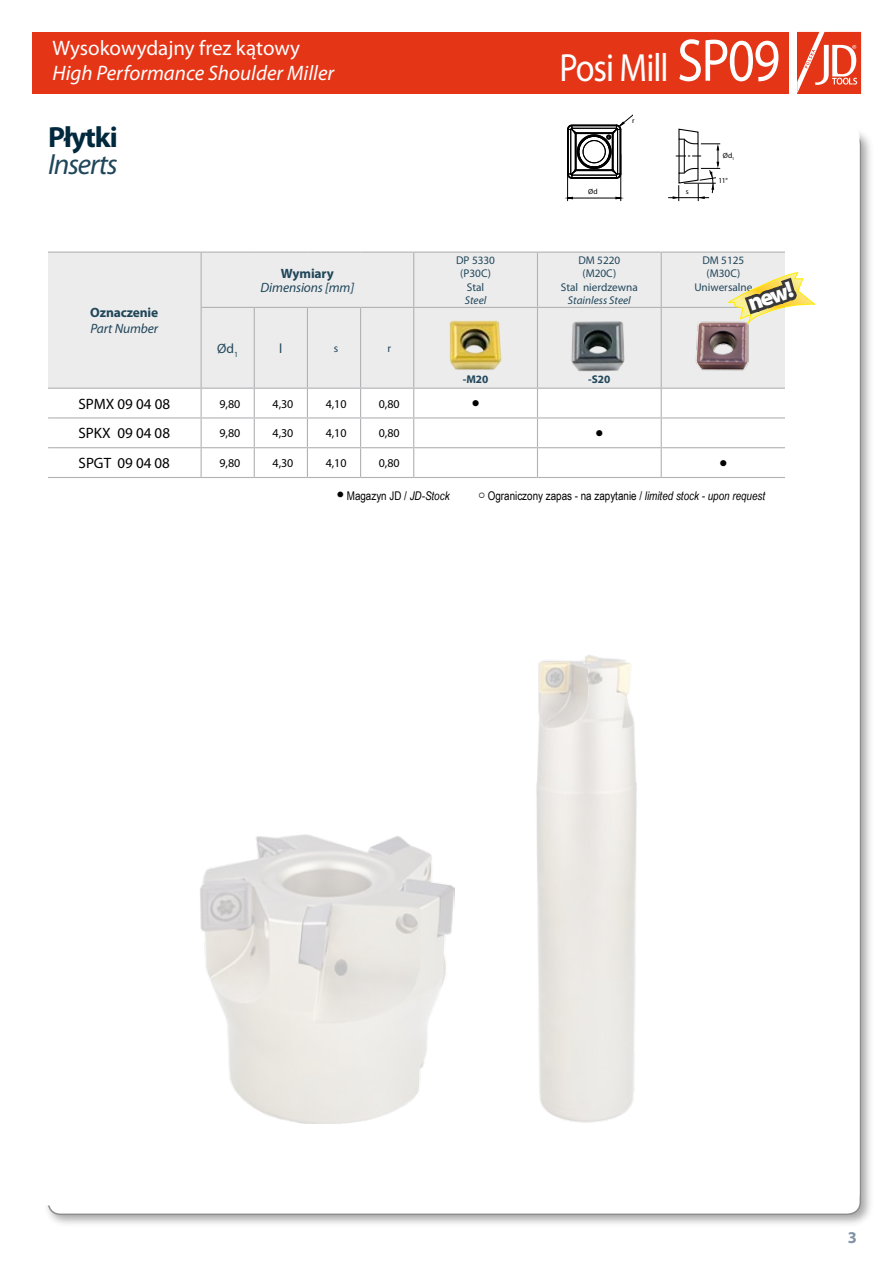
<style>
.page{position:relative;width:893px;height:1263px;background:#fff}
.page>*{position:absolute;margin:0;border:0;box-sizing:border-box;transform-origin:0 0}
.t1{font:39.45px "Myriad Pro";letter-spacing:-.03em;color:#fff;scale:.87 1}
.t2{font:italic 29.25px "Myriad Pro";letter-spacing:-.04em;color:#204659}
.t3{font:700 29.25px "Myriad Pro";letter-spacing:-.04em;color:#00293d}
.t4{font:900 23.55px "Myriad Pro";color:#fff}
.t5{font:italic 21px "Myriad Pro";color:#fff}
.t6{font:21px "Myriad Pro";color:#fff}
.t7{font:15px "Myriad Pro";color:#000}
.t8{font:italic 13.5px "Myriad Pro";letter-spacing:-.01em;color:#204659}
.t9{font:700 13.5px "Myriad Pro";letter-spacing:-.01em;color:#204659}
.t10{font:13.5px "Myriad Pro";color:#204659}
.t11{font:12px "Arial Narrow";color:#000}
.t12{font:12px "Myriad Pro";color:#000}
.t13{font:11.25px/13.5px "Myriad Pro";color:#204659;text-align:center}
.t14{font:italic 11.25px "Myriad Pro";color:#204659}
.t15{font:700 11.25px "Myriad Pro";color:#204659}
.t16{font:10.5px "Wingdings";color:#000}
.t17{font:7.5px "Myriad Pro";color:#000}
.s1{font-size:60.45px}
.s2{font-style:italic}
</style>
<div class="page">
<svg style="left:797px;top:32px;width:64px;height:62px"></svg>
<div style="left:43px;top:127px;width:831px;height:1101px;background:#383838;opacity:.98"></div>
<div style="left:32px;top:124px;width:827px;height:1081px;background:#fff;border-radius:13px"></div>
<div style="left:32px;top:32px;width:757px;height:62px;background:#e53517"></div>
<hr style="left:568px;top:198px;width:53px;height:1px;background:#000">
<hr style="left:620px;top:154px;width:1px;height:47px;background:#000">
<hr style="left:567px;top:154px;width:1px;height:47px;background:#000">
<svg style="left:567px;top:115px;width:65px;height:64px"></svg>
<hr style="left:668px;top:197px;width:41px;height:1px;background:#000">
<svg style="left:673px;top:128px;width:47px;height:73px"></svg>
<div style="left:48px;top:253px;width:737px;height:135px;background:#ececed"></div>
<hr style="left:48px;top:252px;width:153px;height:1px;background:#b1b2b4">
<hr style="left:201px;top:252px;width:53px;height:1px;background:#b1b2b4">
<hr style="left:201px;top:253px;width:1px;height:54px;background:#b1b2b4">
<hr style="left:254px;top:252px;width:53px;height:1px;background:#b1b2b4">
<hr style="left:307px;top:252px;width:54px;height:1px;background:#b1b2b4">
<hr style="left:361px;top:252px;width:53px;height:1px;background:#b1b2b4">
<hr style="left:414px;top:252px;width:123px;height:1px;background:#b1b2b4">
<hr style="left:413px;top:253px;width:1px;height:54px;background:#b1b2b4">
<hr style="left:537px;top:252px;width:124px;height:1px;background:#b1b2b4">
<hr style="left:537px;top:253px;width:1px;height:54px;background:#b1b2b4">
<hr style="left:661px;top:252px;width:124px;height:1px;background:#b1b2b4">
<hr style="left:661px;top:253px;width:1px;height:54px;background:#b1b2b4">
<hr style="left:201px;top:308px;width:1px;height:80px;background:#b1b2b4">
<hr style="left:254px;top:308px;width:1px;height:80px;background:#b1b2b4">
<hr style="left:307px;top:308px;width:1px;height:80px;background:#b1b2b4">
<hr style="left:360px;top:308px;width:1px;height:80px;background:#b1b2b4">
<hr style="left:413px;top:308px;width:1px;height:80px;background:#b1b2b4">
<hr style="left:537px;top:308px;width:1px;height:80px;background:#b1b2b4">
<hr style="left:661px;top:308px;width:1px;height:80px;background:#b1b2b4">
<hr style="left:48px;top:388px;width:153px;height:1px;background:#b1b2b4">
<hr style="left:201px;top:307px;width:53px;height:1px;background:#b1b2b4">
<hr style="left:254px;top:307px;width:53px;height:1px;background:#b1b2b4">
<hr style="left:307px;top:307px;width:54px;height:1px;background:#b1b2b4">
<hr style="left:361px;top:307px;width:53px;height:1px;background:#b1b2b4">
<hr style="left:201px;top:388px;width:53px;height:1px;background:#b1b2b4">
<hr style="left:254px;top:388px;width:53px;height:1px;background:#b1b2b4">
<hr style="left:307px;top:388px;width:54px;height:1px;background:#b1b2b4">
<hr style="left:361px;top:388px;width:53px;height:1px;background:#b1b2b4">
<svg style="left:201px;top:389px;width:1px;height:88px"></svg>
<svg style="left:254px;top:389px;width:1px;height:88px"></svg>
<svg style="left:307px;top:389px;width:1px;height:88px"></svg>
<svg style="left:360px;top:389px;width:1px;height:88px"></svg>
<hr style="left:414px;top:307px;width:123px;height:1px;background:#b1b2b4">
<hr style="left:537px;top:307px;width:124px;height:1px;background:#b1b2b4">
<hr style="left:661px;top:307px;width:124px;height:1px;background:#b1b2b4">
<hr style="left:414px;top:388px;width:123px;height:1px;background:#b1b2b4">
<hr style="left:537px;top:388px;width:124px;height:1px;background:#b1b2b4">
<hr style="left:661px;top:388px;width:124px;height:1px;background:#b1b2b4">
<svg style="left:413px;top:389px;width:1px;height:88px"></svg>
<svg style="left:537px;top:389px;width:1px;height:88px"></svg>
<svg style="left:661px;top:389px;width:1px;height:88px"></svg>
<hr style="left:201px;top:417px;width:53px;height:1px;background:#b1b2b4">
<hr style="left:254px;top:417px;width:53px;height:1px;background:#b1b2b4">
<hr style="left:307px;top:417px;width:54px;height:1px;background:#b1b2b4">
<hr style="left:361px;top:417px;width:53px;height:1px;background:#b1b2b4">
<hr style="left:201px;top:447px;width:53px;height:1px;background:#b1b2b4">
<hr style="left:254px;top:447px;width:53px;height:1px;background:#b1b2b4">
<hr style="left:307px;top:447px;width:54px;height:1px;background:#b1b2b4">
<hr style="left:361px;top:447px;width:53px;height:1px;background:#b1b2b4">
<hr style="left:201px;top:477px;width:53px;height:1px;background:#b1b2b4">
<hr style="left:254px;top:477px;width:53px;height:1px;background:#b1b2b4">
<hr style="left:307px;top:477px;width:54px;height:1px;background:#b1b2b4">
<hr style="left:361px;top:477px;width:53px;height:1px;background:#b1b2b4">
<hr style="left:48px;top:417px;width:153px;height:1px;background:#b1b2b4">
<hr style="left:48px;top:447px;width:153px;height:1px;background:#b1b2b4">
<hr style="left:48px;top:477px;width:153px;height:1px;background:#b1b2b4">
<hr style="left:414px;top:417px;width:123px;height:1px;background:#b1b2b4">
<hr style="left:537px;top:417px;width:124px;height:1px;background:#b1b2b4">
<hr style="left:661px;top:417px;width:124px;height:1px;background:#b1b2b4">
<hr style="left:414px;top:447px;width:123px;height:1px;background:#b1b2b4">
<hr style="left:537px;top:447px;width:124px;height:1px;background:#b1b2b4">
<hr style="left:661px;top:447px;width:124px;height:1px;background:#b1b2b4">
<hr style="left:414px;top:477px;width:123px;height:1px;background:#b1b2b4">
<hr style="left:537px;top:477px;width:124px;height:1px;background:#b1b2b4">
<hr style="left:661px;top:477px;width:124px;height:1px;background:#b1b2b4">
<img style="left:444px;top:319px;width:64px;height:53px">
<img style="left:570px;top:320px;width:56px;height:53px">
<img style="left:691px;top:319px;width:60px;height:54px">
<img style="left:536px;top:654px;width:101px;height:469px">
<img style="left:200px;top:834px;width:255px;height:289px">
<svg style="left:725px;top:270px;width:90px;height:58px"></svg>
<h3 class="t6" style="left:53px;top:35px;width:249px">Wysokowydajny frez kątowy</h3>
<h3 class="t5" style="left:53px;top:60px;width:283px">High Performance Shoulder Miller</h3>
<h2 class="t3" style="left:48px;top:118px;width:71px">Płytki</h2>
<h2 class="t2" style="left:48px;top:146px;width:71px">Inserts</h2>
<p class="t9" style="left:90px;top:304px;width:69px">Oznaczenie</p>
<p class="t8" style="left:90px;top:320px;width:69px">Part Number</p>
<p class="t9" style="left:281px;top:265px;width:54px">Wymiary</p>
<p class="t8" style="left:261px;top:279px;width:95px">Dimensions [mm]</p>
<p class="t10" style="left:217px;top:340px;width:23px">Ød<sub>1</sub></p>
<p class="t10" style="left:279px;top:340px;width:5px">l</p>
<p class="t13" style="left:334px;top:341px;width:6px">s</p>
<p class="t13" style="left:387px;top:341px;width:5px">r</p>
<h1 class="t1" style="left:559px;top:43px;width:255px">Posi Mill <span class="s1">SP09</span></h1>
<p class="t13" style="left:456px;top:253px;width:40px">DP 5330 (P30C)<br>Stal</p>
<p class="t14" style="left:465px;top:293px;width:23px">Steel</p>
<p class="t17" style="left:588px;top:187px;width:11px">Ød</p>
<p class="t17" style="left:632px;top:116px;width:4px">r</p>
<p class="t13" style="left:561px;top:253px;width:78px">DM 5220 (M20C)<br>Stal nierdzewna</p>
<p class="t14" style="left:568px;top:293px;width:64px">Stainless Steel</p>
<p class="t15" style="left:463px;top:372px;width:27px">-M20</p>
<p class="t15" style="left:588px;top:372px;width:24px">-S20</p>
<p class="t17" style="left:723px;top:150px;width:13px">Ød<sub>1</sub></p>
<p class="t17" style="left:686px;top:187px;width:4px">s</p>
<p class="t17" style="left:718px;top:175px;width:11px">11°</p>
<p class="t13" style="left:694px;top:253px;width:60px">DM 5125 (M30C)<br>Uniwersalne</p>
<h3 class="t4" style="left:743px;top:289px;width:48px;rotate:-19deg">new!</h3>
<p class="t7" style="left:79px;top:394px;width:93px">SPMX 09 04 08</p>
<p class="t12" style="left:219px;top:396px;width:22px">9,80</p>
<p class="t12" style="left:272px;top:396px;width:22px">4,30</p>
<p class="t12" style="left:326px;top:396px;width:22px">4,10</p>
<p class="t12" style="left:379px;top:396px;width:22px">0,80</p>
<p class="t16" style="left:472px;top:398px;width:9px">●</p>
<p class="t7" style="left:79px;top:424px;width:93px">SPKX 09 04 08</p>
<p class="t12" style="left:219px;top:426px;width:22px">9,80</p>
<p class="t12" style="left:272px;top:426px;width:22px">4,30</p>
<p class="t12" style="left:326px;top:426px;width:22px">4,10</p>
<p class="t12" style="left:379px;top:426px;width:22px">0,80</p>
<p class="t16" style="left:595px;top:427px;width:9px">●</p>
<p class="t7" style="left:79px;top:454px;width:93px">SPGT 09 04 08</p>
<p class="t12" style="left:219px;top:456px;width:22px">9,80</p>
<p class="t12" style="left:272px;top:456px;width:22px">4,30</p>
<p class="t12" style="left:326px;top:456px;width:22px">4,10</p>
<p class="t12" style="left:379px;top:456px;width:22px">0,80</p>
<p class="t16" style="left:719px;top:457px;width:9px">●</p>
<p class="t11" style="left:337px;top:487px;width:114px">● Magazyn JD / <span class="s2">JD-Stock</span></p>
<p class="t11" style="left:478px;top:487px;width:288px">○ Ograniczony zapas - na zapytanie / <span class="s2">limited stock - upon request</span></p>
</div>
